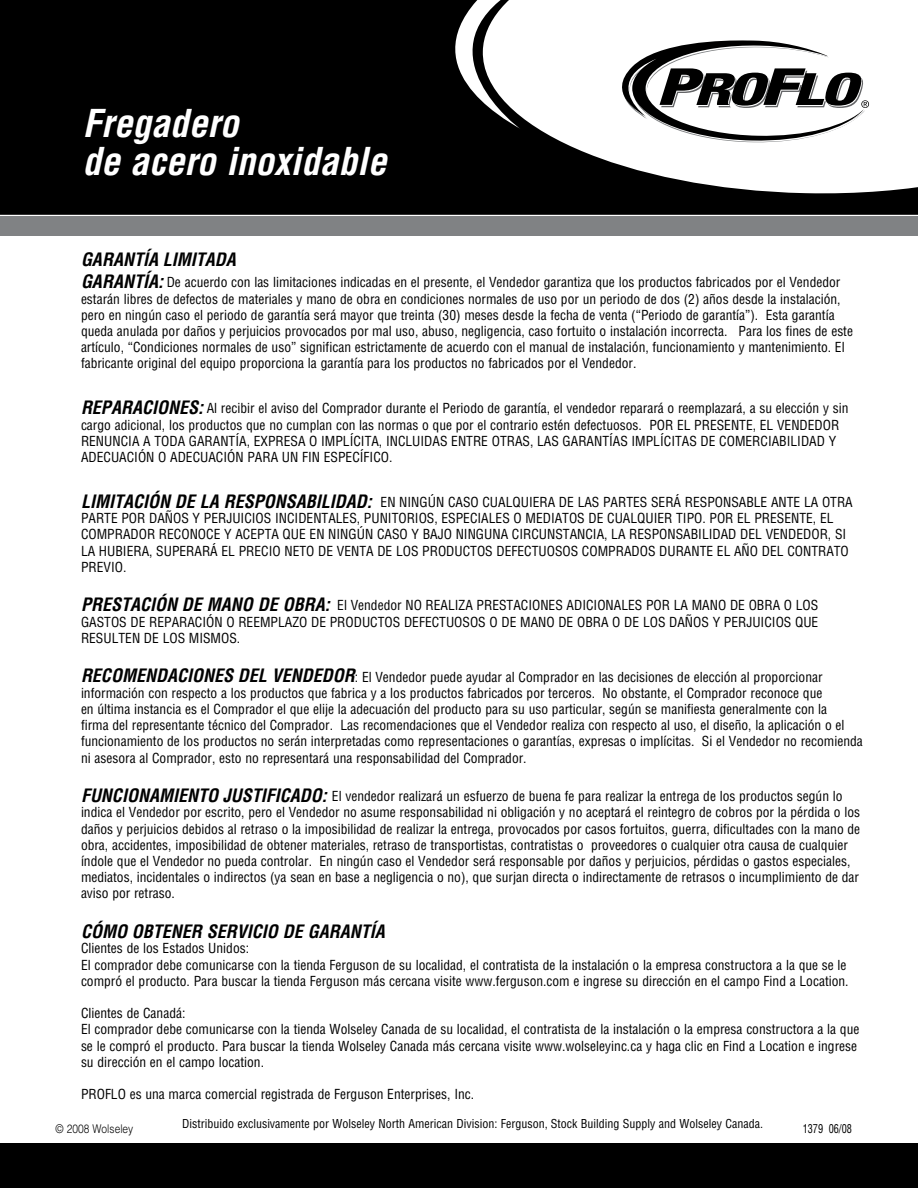
<style>
.page{position:relative;width:918px;height:1188px;background:#fff}
.page>*{position:absolute;margin:0;border:0;box-sizing:border-box;transform-origin:0 0}
.t1{font:italic 700 condensed 37.5px/37.5px "Helvetica";color:#fff}
.t2{font:italic 700 condensed 18px "Helvetica";color:#000}
.t3{font:condensed 13.5px/16.2px "Helvetica";color:#000}
.t4{font:condensed 12px "Helvetica";color:#000}
.t5{font:300 12px "Helvetica";color:#000;scale:.85 1}
.t6{font:condensed 12px "Helvetica";color:#000;scale:.85 1}
.s1{font-weight:700;font-style:italic;font-size:18px}
</style>
<div class="page">
<svg style="left:0;top:0;width:918px;height:215px;fill:#000"></svg>
<div style="left:0;top:1144px;width:918px;height:44px;background:#000"></div>
<svg style="left:605px;top:40px;width:264px;height:103px"></svg>
<div style="left:0;top:217px;width:918px;height:19px;background:#808284"></div>
<h1 class="t1" style="left:82px;top:105px;width:305px">Fregadero<br>de acero inoxidable</h1>
<h2 class="t2" style="left:81px;top:248px;width:156px">GARANTÍA LIMITADA</h2>
<p class="t3" style="left:81px;top:274px;width:774px"><span class="s1">GARANTÍA:</span> De acuerdo con las limitaciones indicadas en el presente, el Vendedor garantiza que los productos fabricados por el Vendedor estarán libres de defectos de materiales y mano de obra en condiciones normales de uso por un periodo de dos (2) años desde la instalación, pero en ningún caso el periodo de garantía será mayor que treinta (30) meses desde la fecha de venta (“Periodo de garantía”). Esta garantía queda anulada por daños y perjuicios provocados por mal uso, abuso, negligencia, caso fortuito o instalación incorrecta. Para los fines de este artículo, “Condiciones normales de uso” significan estrictamente de acuerdo con el manual de instalación, funcionamiento y mantenimiento. El fabricante original del equipo proporciona la garantía para los productos no fabricados por el Vendedor.</p>
<p class="t3" style="left:81px;top:400px;width:769px"><span class="s1">REPARACIONES:</span> Al recibir el aviso del Comprador durante el Periodo de garantía, el vendedor reparará o reemplazará, a su elección y sin cargo adicional, los productos que no cumplan con las normas o que por el contrario estén defectuosos. POR EL PRESENTE, EL VENDEDOR RENUNCIA A TODA GARANTÍA, EXPRESA O IMPLÍCITA, INCLUIDAS ENTRE OTRAS, LAS GARANTÍAS IMPLÍCITAS DE COMERCIABILIDAD Y ADECUACIÓN O ADECUACIÓN PARA UN FIN ESPECÍFICO.</p>
<p class="t3" style="left:81px;top:494px;width:773px"><span class="s1">LIMITACIÓN DE LA RESPONSABILIDAD:</span> EN NINGÚN CASO CUALQUIERA DE LAS PARTES SERÁ RESPONSABLE ANTE LA OTRA PARTE POR DAÑOS Y PERJUICIOS INCIDENTALES, PUNITORIOS, ESPECIALES O MEDIATOS DE CUALQUIER TIPO. POR EL PRESENTE, EL COMPRADOR RECONOCE Y ACEPTA QUE EN NINGÚN CASO Y BAJO NINGUNA CIRCUNSTANCIA, LA RESPONSABILIDAD DEL VENDEDOR, SI LA HUBIERA, SUPERARÁ EL PRECIO NETO DE VENTA DE LOS PRODUCTOS DEFECTUOSOS COMPRADOS DURANTE EL AÑO DEL CONTRATO PREVIO.</p>
<p class="t3" style="left:81px;top:597px;width:739px;text-align:justify"><span class="s1">PRESTACIÓN DE MANO DE OBRA:</span> El Vendedor NO REALIZA PRESTACIONES ADICIONALES POR LA MANO DE OBRA O LOS GASTOS DE REPARACIÓN O REEMPLAZO DE PRODUCTOS DEFECTUOSOS O DE MANO DE OBRA O DE LOS DAÑOS Y PERJUICIOS QUE RESULTEN DE LOS MISMOS.</p>
<p class="t3" style="left:81px;top:668px;width:783px"><span class="s1">RECOMENDACIONES DEL VENDEDOR</span>: El Vendedor puede ayudar al Comprador en las decisiones de elección al proporcionar información con respecto a los productos que fabrica y a los productos fabricados por terceros. No obstante, el Comprador reconoce que<br>en última instancia es el Comprador el que elije la adecuación del producto para su uso particular, según se manifiesta generalmente con la<br>firma del representante técnico del Comprador. Las recomendaciones que el Vendedor realiza con respecto al uso, el diseño, la aplicación o el funcionamiento de los productos no serán interpretadas como representaciones o garantías, expresas o implícitas. Si el Vendedor no recomienda ni asesora al Comprador, esto no representará una responsabilidad del Comprador.</p>
<p class="t3" style="left:81px;top:788px;width:781px"><span class="s1">FUNCIONAMIENTO JUSTIFICADO:</span> El vendedor realizará un esfuerzo de buena fe para realizar la entrega de los productos según lo indica el Vendedor por escrito, pero el Vendedor no asume responsabilidad ni obligación y no aceptará el reintegro de cobros por la pérdida o los daños y perjuicios debidos al retraso o la imposibilidad de realizar la entrega, provocados por casos fortuitos, guerra, dificultades con la mano de obra, accidentes, imposibilidad de obtener materiales, retraso de transportistas, contratistas o proveedores o cualquier otra causa de cualquier índole que el Vendedor no pueda controlar. En ningún caso el Vendedor será responsable por daños y perjuicios, pérdidas o gastos especiales, mediatos, incidentales o indirectos (ya sean en base a negligencia o no), que surjan directa o indirectamente de retrasos o incumplimiento de dar aviso por retraso.</p>
<h2 class="t2" style="left:81px;top:920px;width:305px">CÓMO OBTENER SERVICIO DE GARANTÍA</h2>
<p class="t3" style="left:81px;top:940px;width:769px">Clientes de los Estados Unidos:<br>El comprador debe comunicarse con la tienda Ferguson de su localidad, el contratista de la instalación o la empresa constructora a la que se le compró el producto. Para buscar la tienda Ferguson más cercana visite www.ferguson.com e ingrese su dirección en el campo Find a Location.</p>
<p class="t3" style="left:81px;top:1005px;width:780px">Clientes de Canadá:<br>El comprador debe comunicarse con la tienda Wolseley Canada de su localidad, el contratista de la instalación o la empresa constructora a la que se le compró el producto. Para buscar la tienda Wolseley Canada más cercana visite www.wolseleyinc.ca y haga clic en Find a Location e ingrese su dirección en el campo location.</p>
<p class="t3" style="left:81px;top:1086px;width:395px">PROFLO es una marca comercial registrada de Ferguson Enterprises, Inc.</p>
<p class="t4" style="left:182px;top:1116px;width:583px">Distribuido exclusivamente por Wolseley North American Division: Ferguson, Stock Building Supply and Wolseley Canada.</p>
<p class="t5" style="left:56px;top:1121px;width:93px">© 2008 Wolseley</p>
<p class="t6" style="left:803px;top:1121px;width:59px">1379 06/08</p>
</div>
